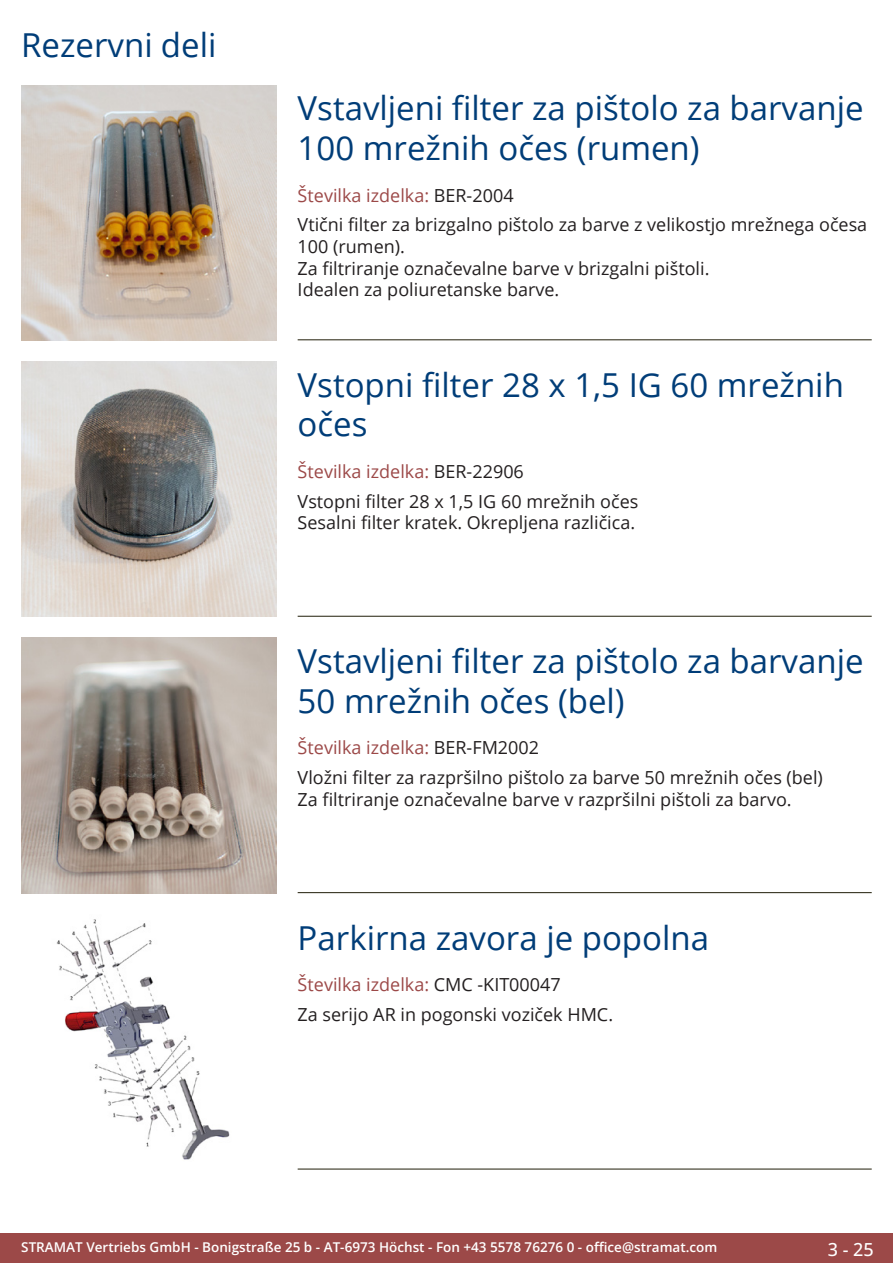
<style>
.page{position:relative;width:893px;height:1263px;background:#fff}
.page>*{position:absolute;margin:0;border:0;box-sizing:border-box;transform-origin:0 0}
.Produkttitel{font:33px/39.6px "Open Sans";color:#003d78}
.RastTitel{font:33px "Open Sans";color:#003d78}
.Beschreibung_Text{font:18px/21.6px "Open Sans";color:#231f20}
.TechDaten_Überschrif{font:18px "Open Sans";color:#9c4948}
.t1{font:500 18px "Open Sans";color:#fff}
.t2{font:600 13.5px "Open Sans";color:#fff}
.s1{color:#231f20}
</style>
<div class="page">
<div style="left:0;top:1233px;width:893px;height:30px;background:#9c4948"></div>
<hr style="left:298px;top:340px;width:574px;height:1px;background:#201d08">
<hr style="left:298px;top:616px;width:574px;height:1px;background:#201d08">
<hr style="left:298px;top:892px;width:574px;height:1px;background:#201d08">
<hr style="left:298px;top:1169px;width:574px;height:1px;background:#201d08">
<img style="left:21px;top:85px;width:255px;height:255px">
<img style="left:21px;top:361px;width:255px;height:256px">
<img style="left:21px;top:638px;width:255px;height:255px">
<img style="left:56px;top:919px;width:174px;height:241px">
<p class="RastTitel" style="left:21px;top:22px;width:197px">Rezervni deli</p>
<p class="Produkttitel" style="left:298px;top:88px;width:567px">Vstavljeni filter za pištolo za barvanje<br>100 mrežnih očes (rumen)</p>
<p class="TechDaten_Überschrif" style="left:298px;top:183px;width:217px">Številka izdelka: <span class="s1">BER-2004</span></p>
<p class="Beschreibung_Text" style="left:298px;top:214px;width:571px">Vtični filter za brizgalno pištolo za barve z velikostjo mrežnega očesa 100 (rumen).<br>Za filtriranje označevalne barve v brizgalni pištoli.<br>Idealen za poliuretanske barve.</p>
<p class="Produkttitel" style="left:298px;top:364px;width:548px">Vstopni filter 28 x 1,5 IG 60 mrežnih očes</p>
<p class="TechDaten_Überschrif" style="left:298px;top:459px;width:228px">Številka izdelka: <span class="s1">BER-22906</span></p>
<p class="Beschreibung_Text" style="left:298px;top:490px;width:342px">Vstopni filter 28 x 1,5 IG 60 mrežnih očes<br>Sesalni filter kratek. Okrepljena različica.</p>
<p class="Produkttitel" style="left:298px;top:640px;width:567px">Vstavljeni filter za pištolo za barvanje<br>50 mrežnih očes (bel)</p>
<p class="TechDaten_Überschrif" style="left:298px;top:735px;width:243px">Številka izdelka: <span class="s1">BER-FM2002</span></p>
<p class="Beschreibung_Text" style="left:298px;top:766px;width:527px">Vložni filter za razpršilno pištolo za barve 50 mrežnih očes (bel)<br>Za filtriranje označevalne barve v razpršilni pištoli za barvo.</p>
<p class="Produkttitel" style="left:298px;top:917px;width:413px">Parkirna zavora je popolna</p>
<p class="TechDaten_Überschrif" style="left:298px;top:972px;width:265px">Številka izdelka: <span class="s1">CMC -KIT00047</span></p>
<p class="Beschreibung_Text" style="left:298px;top:1003px;width:317px">Za serijo AR in pogonski voziček HMC.</p>
<p class="t2" style="left:21px;top:1238px;width:698px">STRAMAT Vertriebs GmbH - Bonigstraße 25 b - AT-6973 Höchst - Fon +43 5578 76276 0 - office@stramat.com</p>
<p class="t1" style="left:828px;top:1237px;width:48px">3 - 25</p>
</div>
